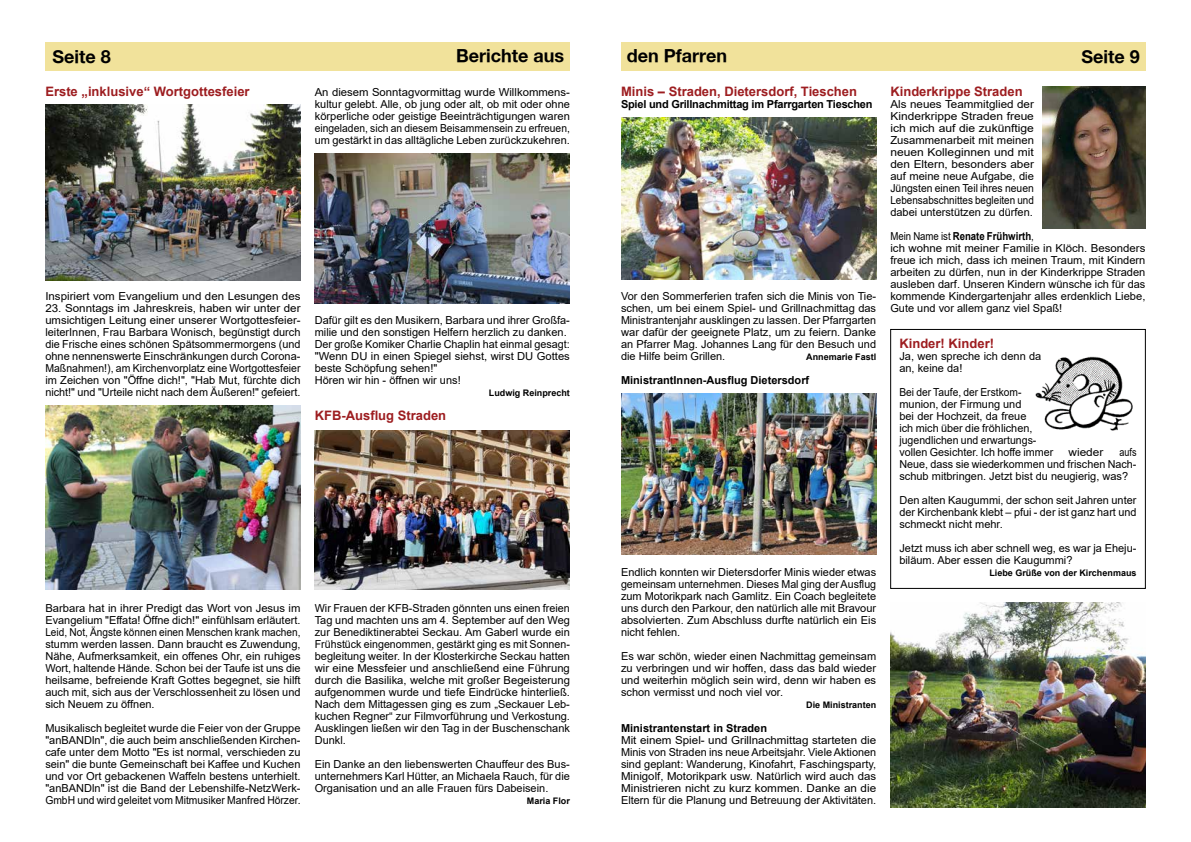
<style>
.page{position:relative;width:1191px;height:842px;background:#fff}
.page>*{position:absolute;margin:0;border:0;box-sizing:border-box;transform-origin:0 0}
.t1{font:700 18px "Helvetica Neue";color:#000}
.t2{font:700 13px "Arial";color:#9d1d20}
.t3{font:11px/12px "Arial";color:#000;text-align:justify}
.t4{font:11px/12px "Arial";color:#000;text-align:justify;scale:1.06 1}
.t5{font:11px/12px "Arial";color:#000;text-align:justify;scale:1.05 1}
.t6{font:11px/12px "Arial";color:#000;scale:.87 1}
.t7{font:11px/12px "Arial";color:#000;scale:.93 1}
.t8{font:11px/12px "Arial";color:#000;text-align:justify;scale:.82 1}
.t9{font:700 11px "Arial";color:#000}
.t10{font:700 11px "Arial";letter-spacing:-.02em;color:#000}
.t11{font:11px "Arial";color:#000;scale:1.08 1}
.t12{font:700 9px "Arial";color:#000}
.s1{font-weight:700}
</style>
<div class="page">
<div style="left:45px;top:43px;width:525px;height:28px;background:#f1e29b"></div>
<div style="left:621px;top:43px;width:524px;height:28px;background:#f1e29b"></div>
<img style="left:1035px;top:356px;width:98px;height:75px">
<img style="left:45px;top:105px;width:255px;height:175px">
<img style="left:45px;top:405px;width:255px;height:184px">
<img style="left:315px;top:153px;width:255px;height:150px">
<img style="left:315px;top:431px;width:255px;height:159px">
<img style="left:621px;top:117px;width:255px;height:162px">
<img style="left:621px;top:393px;width:255px;height:162px">
<img style="left:1042px;top:86px;width:103px;height:142px">
<div style="left:890px;top:329px;width:255px;height:260px;border:1px solid #000"></div>
<img style="left:890px;top:602px;width:255px;height:206px">
<h1 class="t1" style="left:52px;top:45px;width:60px">Seite 8</h1>
<h1 class="t1" style="left:456px;top:45px;width:110px">Berichte aus</h1>
<h1 class="t1" style="left:626px;top:45px;width:102px">den Pfarren</h1>
<h1 class="t1" style="left:1081px;top:45px;width:60px">Seite 9</h1>
<p class="t2" style="left:45px;top:82px;width:206px">Erste „inklusive“ Wortgottesfeier</p>
<p class="t2" style="left:621px;top:82px;width:237px">Minis – Straden, Dietersdorf, Tieschen</p>
<p class="t10" style="left:621px;top:96px;width:253px">Spiel und Grillnachmittag im Pfarrgarten Tieschen</p>
<p class="t3" style="left:315px;top:86px;width:257px">An diesem Sonntagvormittag wurde Willkommens&shy;kultur gelebt. Alle, ob jung oder alt, ob mit oder ohne körperliche oder geistige Beeinträchtigungen waren eingeladen, sich an diesem Beisammensein zu erfreuen, um gestärkt in das alltägliche Leben zurückzukehren.</p>
<p class="t5" style="left:45px;top:290px;width:244px">Inspiriert vom Evangelium und den Lesungen des</p>
<p class="t4" style="left:45px;top:302px;width:242px">23. Sonntags im Jahreskreis, haben wir unter der umsichtigen Leitung einer unserer Wortgottesfeier&shy;leiterInnen, Frau Barbara Wonisch, begünstigt durch die Frische eines schönen Spätsommermorgens (und ohne nennenswerte Einschränkungen durch Corona-Maßnahmen!), am Kirchenvorplatz eine Wortgottesfeier im Zeichen von "Öffne dich!", "Hab Mut, fürchte dich nicht!" und "Urteile nicht nach dem Äußeren!" gefeiert.</p>
<p class="t3" style="left:315px;top:314px;width:257px;text-align:left">Dafür gilt es den Musikern, Barbara und ihrer Großfa&shy;milie und den sonstigen Helfern herzlich zu danken.<br>Der große Komiker Charlie Chaplin hat einmal gesagt: "Wenn DU in einen Spiegel siehst, wirst DU Gottes beste Schöpfung sehen!"<br>Hören wir hin - öffnen wir uns!</p>
<p class="t12" style="left:489px;top:386px;width:83px">Ludwig Reinprecht</p>
<p class="t2" style="left:315px;top:406px;width:133px">KFB-Ausflug Straden</p>
<p class="t3" style="left:621px;top:290px;width:257px">Vor den Sommerferien trafen sich die Minis von Tie&shy;schen, um bei einem Spiel- und Grillnachmittag das Ministrantenjahr ausklingen zu lassen. Der Pfarrgarten war dafür der geeignete Platz, um zu feiern. Danke an Pfarrer Mag. Johannes Lang für den Besuch und die Hilfe beim Grillen.</p>
<p class="t12" style="left:806px;top:350px;width:71px">Annemarie Fastl</p>
<p class="t9" style="left:621px;top:372px;width:190px">MinistrantInnen-Ausflug Dietersdorf</p>
<p class="t3" style="left:45px;top:602px;width:257px">Barbara hat in ihrer Predigt das Wort von Jesus im Evangelium "Effata! Öffne dich!" einfühlsam erläutert.<br>Leid, Not, Ängste können einen Menschen krank machen, stumm werden lassen. Dann braucht es Zuwendung, Nähe, Aufmerksamkeit, ein offenes Ohr, ein ruhiges Wort, haltende Hände. Schon bei der Taufe ist uns die heilsame, befreiende Kraft Gottes begegnet, sie hilft auch mit, sich aus der Verschlossenheit zu lösen und sich Neuem zu öffnen.</p>
<p class="t3" style="left:45px;top:722px;width:257px">Musikalisch begleitet wurde die Feier von der Gruppe "anBANDln", die auch beim anschließenden Kirchen&shy;cafe unter dem Motto "Es ist normal, verschieden zu sein" die bunte Gemeinschaft bei Kaffee und Kuchen und vor Ort gebackenen Waffeln bestens unterhielt. "anBANDln" ist die Band der Lebenshilfe-NetzWerk-GmbH und wird geleitet vom Mitmusiker Manfred Hörzer.</p>
<p class="t3" style="left:315px;top:602px;width:257px">Wir Frauen der KFB-Straden gönnten uns einen freien Tag und machten uns am 4. September auf den Weg zur Benediktinerabtei Seckau. Am Gaberl wurde ein Frühstück eingenommen, gestärkt ging es mit Sonnen&shy;begleitung weiter. In der Klosterkirche Seckau hatten wir eine Messfeier und anschließend eine Führung durch die Basilika, welche mit großer Begeisterung aufgenommen wurde und tiefe Eindrücke hinterließ.<br>Nach dem Mittagessen ging es zum „Seckauer Leb&shy;kuchen Regner“ zur Filmvorführung und Verkostung.<br>Ausklingen ließen wir den Tag in der Buschenschank Dunkl.</p>
<p class="t3" style="left:315px;top:758px;width:257px">Ein Danke an den liebenswerten Chauffeur des Bus&shy;unternehmers Karl Hütter, an Michaela Rauch, für die Organisation und an alle Frauen fürs Dabeisein.</p>
<p class="t12" style="left:527px;top:794px;width:45px">Maria Flor</p>
<p class="t3" style="left:621px;top:566px;width:257px">Endlich konnten wir Dietersdorfer Minis wieder etwas gemeinsam unternehmen. Dieses Mal ging der Ausflug zum Motorikpark nach Gamlitz. Ein Coach begleitete uns durch den Parkour, den natürlich alle mit Bravour absolvierten. Zum Abschluss durfte natürlich ein Eis nicht fehlen.</p>
<p class="t3" style="left:621px;top:650px;width:257px">Es war schön, wieder einen Nachmittag gemeinsam zu verbringen und wir hoffen, dass das bald wieder und weiterhin möglich sein wird, denn wir haben es schon vermisst und noch viel vor.</p>
<p class="t12" style="left:806px;top:698px;width:72px">Die Ministranten</p>
<p class="t9" style="left:621px;top:720px;width:148px">Ministrantenstart in Straden</p>
<p class="t5" style="left:621px;top:734px;width:244px">Mit einem Spiel- und Grillnachmittag starteten die Minis von Straden ins neue Arbeitsjahr. Viele Aktionen sind geplant: Wanderung, Kinofahrt, Faschingsparty, Minigolf, Motorikpark usw. Natürlich wird auch das Ministrieren nicht zu kurz kommen. Danke an die Eltern für die Planung und Betreuung der Aktivitäten.</p>
<p class="t2" style="left:890px;top:82px;width:134px">Kinderkrippe Straden</p>
<p class="t4" style="left:890px;top:98px;width:137px">Als neues Teammitglied der Kinderkrippe Straden freue ich mich auf die zukünftige Zusammenarbeit mit meinen neuen Kolleginnen und mit den Eltern, besonders aber auf meine neue Aufgabe, die Jüngsten einen Teil ihres neuen Lebensabschnittes begleiten und dabei unterstützen zu dürfen.</p>
<p class="t6" style="left:890px;top:230px;width:295px">Mein Name ist <span class="s1">Renate Frühwirth</span>,<br>ich wohne mit meiner Familie in Klöch. Besonders freue ich mich, dass ich meinen Traum, mit Kindern arbeiten zu dürfen, nun in der Kinderkrippe Straden ausleben darf. Unseren Kindern wünsche ich für das kommende Kindergartenjahr alles erdenklich Liebe, Gute und vor allem ganz viel Spaß!</p>
<p class="t2" style="left:899px;top:334px;width:96px">Kinder! Kinder!</p>
<p class="t3" style="left:899px;top:350px;width:143px">Ja, wen spreche ich denn da an, keine da!</p>
<p class="t7" style="left:899px;top:386px;width:167px">Bei der Taufe, der Erstkom&shy;munion, der Firmung und<br>bei der Hochzeit, da freue<br>ich mich über die fröhlichen, jugendlichen und erwartungs&shy;vollen Gesichter. Ich hoffe immer</p>
<p class="t8" style="left:899px;top:446px;width:291px;text-indent:220px">aufs Neue, dass sie wiederkommen und frischen Nach&shy;schub mitbringen. Jetzt bist du neugierig, was?</p>
<p class="t3" style="left:899px;top:494px;width:238px">Den alten Kaugummi, der schon seit Jahren unter der Kirchenbank klebt – pfui - der ist ganz hart und schmeckt nicht mehr.</p>
<p class="t3" style="left:899px;top:542px;width:238px">Jetzt muss ich aber schnell weg, es war ja Eheju&shy;biläum. Aber essen die Kaugummi?</p>
<p class="t12" style="left:989px;top:566px;width:149px">Liebe Grüße von der Kirchenmaus</p>
<p class="t11" style="left:1068px;top:445px;width:34px">wieder</p>
</div>
